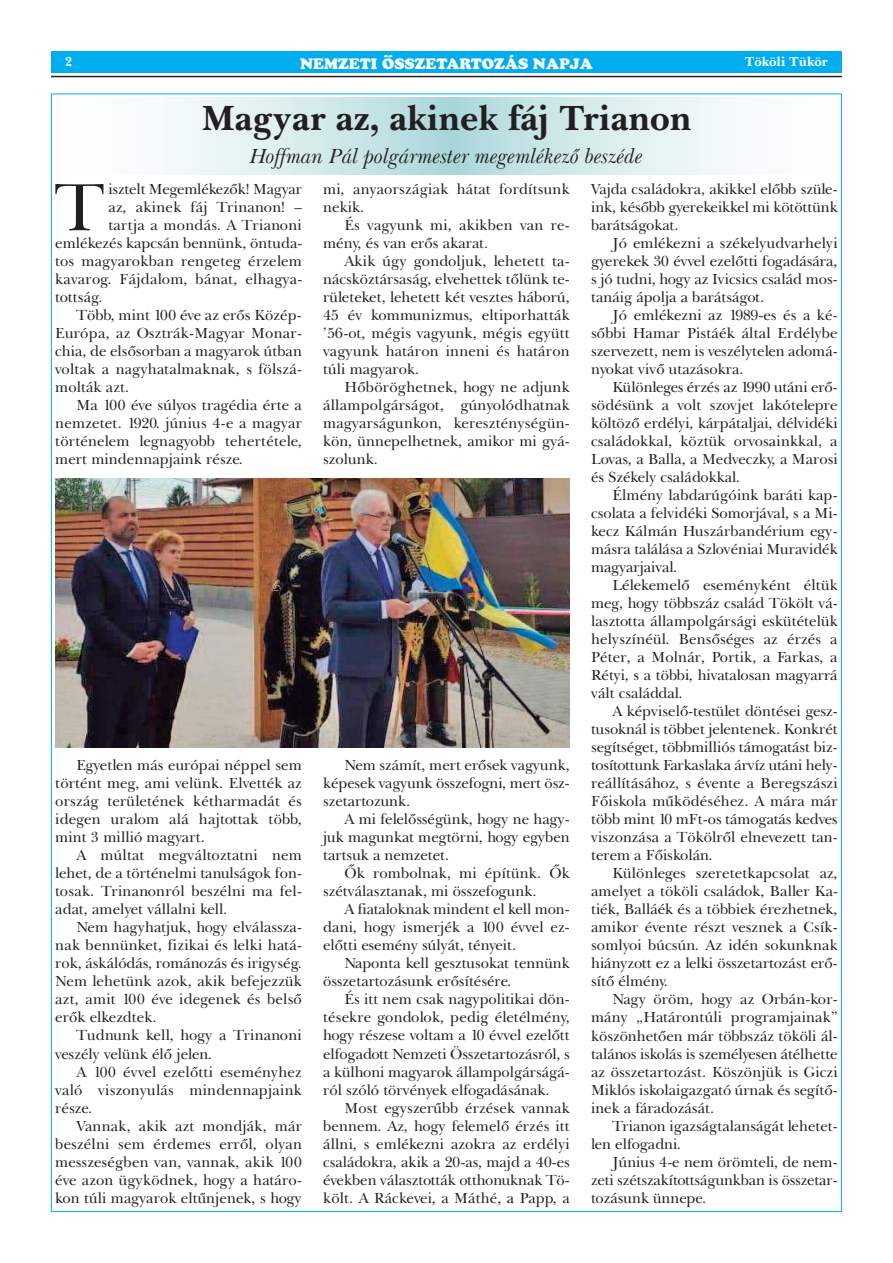
<style>
.page{position:relative;width:893px;height:1263px;background:#fff}
.page>*{position:absolute;margin:0;border:0;box-sizing:border-box;transform-origin:0 0}
.t1{font:68.7px "New Baskerville PFL";color:#231f20}
.t2{font:700 36px "New Baskerville PFL";color:#231f20}
.t3{font:italic 21px "New Baskerville PFL";color:#231f20}
.t4{font:15px/18px "New Baskerville PFL";color:#231f20;text-align:justify}
.t5{font:15px "New Baskerville PFL";letter-spacing:.02em;color:#231f20}
.t6{font:15px "Cupertino";color:#fff}
.t7{font:700 13.5px "New Baskerville PFL";color:#fff}
</style>
<div class="page">
<div style="left:51px;top:51px;width:791px;height:21px;background:#00aeef"></div>
<hr style="left:51px;top:76px;width:791px;height:1px;background:#231f20">
<svg style="left:163px;top:98px;width:574px;height:77px;background:#d4eaeb"></svg>
<img style="left:55px;top:478px;width:515px;height:270px">
<p class="t7" style="left:65px;top:53px;width:9px">2</p>
<p class="t6" style="left:300px;top:55px;width:294px">NEMZETI ÖSSZETARTOZÁS NAPJA</p>
<p class="t7" style="left:745px;top:53px;width:84px">Tököli Tükör</p>
<h2 class="t2" style="left:201px;top:95px;width:492px">Magyar az, akinek fáj Trianon</h2>
<h3 class="t3" style="left:250px;top:143px;width:395px">Hoffman Pál polgármester megemlékező beszéde</h3>
<h1 class="t1" style="left:55px;top:165px;width:50px">T</h1>
<p class="t4" style="left:108px;top:180px;width:195px">isztelt Megemlékezők! Magyar</p>
<p class="t4" style="left:323px;top:180px;width:248px">mi, anyaországiak hátat fordítsunk nekik.</p>
<p class="t4" style="left:323px;top:216px;width:248px;text-indent:21px">És vagyunk mi, akikben van re&shy;mény, és van erős akarat.</p>
<p class="t4" style="left:323px;top:252px;width:248px;text-indent:21px">Akik úgy gondoljuk, lehetett ta&shy;nácsköztársaság, elvehettek tőlünk te&shy;rületeket, lehetett két vesztes háború, 45 év kommunizmus, eltiporhatták ’56-ot, mégis vagyunk, mégis együtt vagyunk határon inneni és határon túli magyarok.</p>
<p class="t4" style="left:323px;top:378px;width:248px;text-indent:21px">Hőböröghetnek, hogy ne adjunk állampolgárságot, gúnyolódhatnak magyarságunkon, kereszténységün&shy;kön, ünnepelhetnek, amikor mi gyá&shy;szolunk.</p>
<p class="t4" style="left:591px;top:180px;width:248px">Vajda családokra, akikkel előbb szüle&shy;ink, később gyerekeikkel mi kötöttünk barátságokat.</p>
<p class="t4" style="left:591px;top:234px;width:248px;text-indent:21px">Jó emlékezni a székelyudvarhelyi gyerekek 30 évvel ezelőtti fogadására, s jó tudni, hogy az Ivicsics család mos&shy;tanáig ápolja a barátságot.</p>
<p class="t4" style="left:591px;top:306px;width:248px;text-indent:21px">Jó emlékezni az 1989-es és a ké&shy;sőbbi Hamar Pistáék által Erdélybe szervezett, nem is veszélytelen adomá&shy;nyokat vivő utazásokra.</p>
<p class="t4" style="left:591px;top:378px;width:248px;text-indent:21px">Különleges érzés az 1990 utáni erő&shy;södésünk a volt szovjet lakótelepre költöző erdélyi, kárpátaljai, délvidéki családokkal, köztük orvosainkkal, a Lovas, a Balla, a Medveczky, a Marosi és Székely családokkal.</p>
<p class="t4" style="left:591px;top:486px;width:248px;text-indent:21px">Élmény labdarúgóink baráti kap&shy;csolata a felvidéki Somorjával, s a Mi&shy;kecz Kálmán Huszárbandérium egy&shy;másra találása a Szlovéniai Muravidék magyarjaival.</p>
<p class="t4" style="left:591px;top:576px;width:248px;text-indent:21px">Lélekemelő eseményként éltük meg, hogy többszáz család Tökölt vá&shy;lasztotta állampolgársági eskütételük helyszínéül. Bensőséges az érzés a Péter, a Molnár, Portik, a Farkas, a Rétyi, s a többi, hivatalosan magyarrá vált családdal.</p>
<p class="t4" style="left:591px;top:702px;width:248px;text-indent:21px">A képviselő-testület döntései gesz&shy;tusoknál is többet jelentenek. Konkrét segítséget, többmilliós támogatást biz&shy;tosítottunk Farkaslaka árvíz utáni hely&shy;reállításához, s évente a Beregszászi Főiskola működéséhez. A mára már több mint 10 mFt-os támogatás kedves viszonzása a Tökölről elnevezett tan&shy;terem a Főiskolán.</p>
<p class="t4" style="left:591px;top:864px;width:249px;text-indent:21px">Különleges szeretetkapcsolat az, amelyet a tököli családok, Baller Ka&shy;tiék, Balláék és a többiek érezhetnek, amikor évente részt vesznek a Csík&shy;somlyoi búcsún. Az idén sokunknak hiányzott ez a lelki összetartozást erő&shy;sítő élmény.</p>
<p class="t4" style="left:591px;top:990px;width:248px;text-indent:21px">Nagy öröm, hogy az Orbán-kor&shy;mány „Határontúli programjainak” köszönhetően már többszáz tököli ál&shy;talános iskolás is személyesen átélhette az összetartozást. Köszönjük is Giczi Miklós iskolaigazgató úrnak és segítő&shy;inek a fáradozását.</p>
<p class="t4" style="left:591px;top:1116px;width:248px;text-indent:21px">Trianon igazságtalanságát lehetet&shy;len elfogadni.</p>
<p class="t4" style="left:591px;top:1152px;width:248px;text-indent:21px">Június 4-e nem örömteli, de nem&shy;zeti szétszakítottságunkban is összetar&shy;tozásunk ünnepe.</p>
<p class="t5" style="left:108px;top:198px;width:195px">az, akinek fáj Trinanon! –</p>
<p class="t5" style="left:108px;top:216px;width:195px">tartja a mondás. A Trianoni</p>
<p class="t4" style="left:55px;top:234px;width:249px">emlékezés kapcsán bennünk, öntuda-</p>
<p class="t5" style="left:55px;top:252px;width:248px">tos magyarokban rengeteg érzelem</p>
<p class="t5" style="left:55px;top:270px;width:249px">kavarog. Fájdalom, bánat, elhagya-</p>
<p class="t4" style="left:55px;top:288px;width:49px">tottság.</p>
<p class="t4" style="left:77px;top:306px;width:227px">Több, mint 100 éve az erős Közép-</p>
<p class="t4" style="left:55px;top:324px;width:248px">Európa, az Osztrák-Magyar Monar-</p>
<p class="t4" style="left:55px;top:342px;width:248px">chia, de elsősorban a magyarok útban</p>
<p class="t4" style="left:55px;top:360px;width:248px">voltak a nagyhatalmaknak, s fölszá-</p>
<p class="t4" style="left:55px;top:378px;width:75px">molták azt.</p>
<p class="t4" style="left:77px;top:396px;width:227px">Ma 100 éve súlyos tragédia érte a</p>
<p class="t4" style="left:55px;top:414px;width:248px">nemzetet. 1920. június 4-e a magyar</p>
<p class="t4" style="left:55px;top:432px;width:248px">történelem legnagyobb tehertétele,</p>
<p class="t4" style="left:55px;top:450px;width:189px">mert mindennapjaink része.</p>
<p class="t4" style="left:55px;top:756px;width:248px;text-indent:21px">Egyetlen más európai néppel sem történt meg, ami velünk. Elvették az ország területének kétharmadát és idegen uralom alá hajtottak több, mint 3 millió magyart.</p>
<p class="t4" style="left:55px;top:846px;width:248px;text-indent:21px">A múltat megváltoztatni nem lehet, de a történelmi tanulságok fon&shy;tosak. Trinanonról beszélni ma fel&shy;adat, amelyet vállalni kell.</p>
<p class="t4" style="left:55px;top:918px;width:248px;text-indent:21px">Nem hagyhatjuk, hogy elválassza&shy;nak bennünket, fizikai és lelki hatá&shy;rok, áskálódás, románozás és irigység.<br>Nem lehetünk azok, akik befejezzük azt, amit 100 éve idegenek és belső erők elkezdtek.</p>
<p class="t4" style="left:55px;top:1026px;width:248px;text-indent:21px">Tudnunk kell, hogy a Trinanoni veszély velünk élő jelen.</p>
<p class="t4" style="left:55px;top:1062px;width:248px;text-indent:21px">A 100 évvel ezelőtti eseményhez való viszonyulás mindennapjaink része.</p>
<p class="t4" style="left:55px;top:1116px;width:248px;text-indent:21px">Vannak, akik azt mondják, már beszélni sem érdemes erről, olyan messzeségben van, vannak, akik 100 éve azon ügyködnek, hogy a határo&shy;kon túli magyarok eltűnjenek, s hogy</p>
<p class="t4" style="left:323px;top:756px;width:248px;text-indent:21px">Nem számít, mert erősek vagyunk, képesek vagyunk összefogni, mert ösz&shy;szetartozunk.</p>
<p class="t4" style="left:323px;top:810px;width:248px;text-indent:21px">A mi felelősségünk, hogy ne hagy&shy;juk magunkat megtörni, hogy egyben tartsuk a nemzetet.</p>
<p class="t4" style="left:323px;top:864px;width:248px;text-indent:21px">Ők rombolnak, mi építünk. Ők szétválasztanak, mi összefogunk.</p>
<p class="t4" style="left:323px;top:900px;width:248px;text-indent:21px">A fiataloknak mindent el kell mon&shy;dani, hogy ismerjék a 100 évvel ez&shy;előtti esemény súlyát, tényeit.</p>
<p class="t4" style="left:323px;top:954px;width:248px;text-indent:21px">Naponta kell gesztusokat tennünk összetartozásunk erősítésére.</p>
<p class="t4" style="left:323px;top:990px;width:248px;text-indent:21px">És itt nem csak nagypolitikai dön&shy;tésekre gondolok, pedig életélmény, hogy részese voltam a 10 évvel ezelőtt elfogadott Nemzeti Összetartozásról, s a külhoni magyarok állampolgárságá&shy;ról szóló törvények elfogadásának.</p>
<p class="t4" style="left:323px;top:1098px;width:248px;text-indent:21px">Most egyszerűbb érzések vannak bennem. Az, hogy felemelő érzés itt állni, s emlékezni azokra az erdélyi családokra, akik a 20-as, majd a 40-es években választották otthonuknak Tö&shy;költ. A Ráckevei, a Máthé, a Papp, a</p>
</div>
